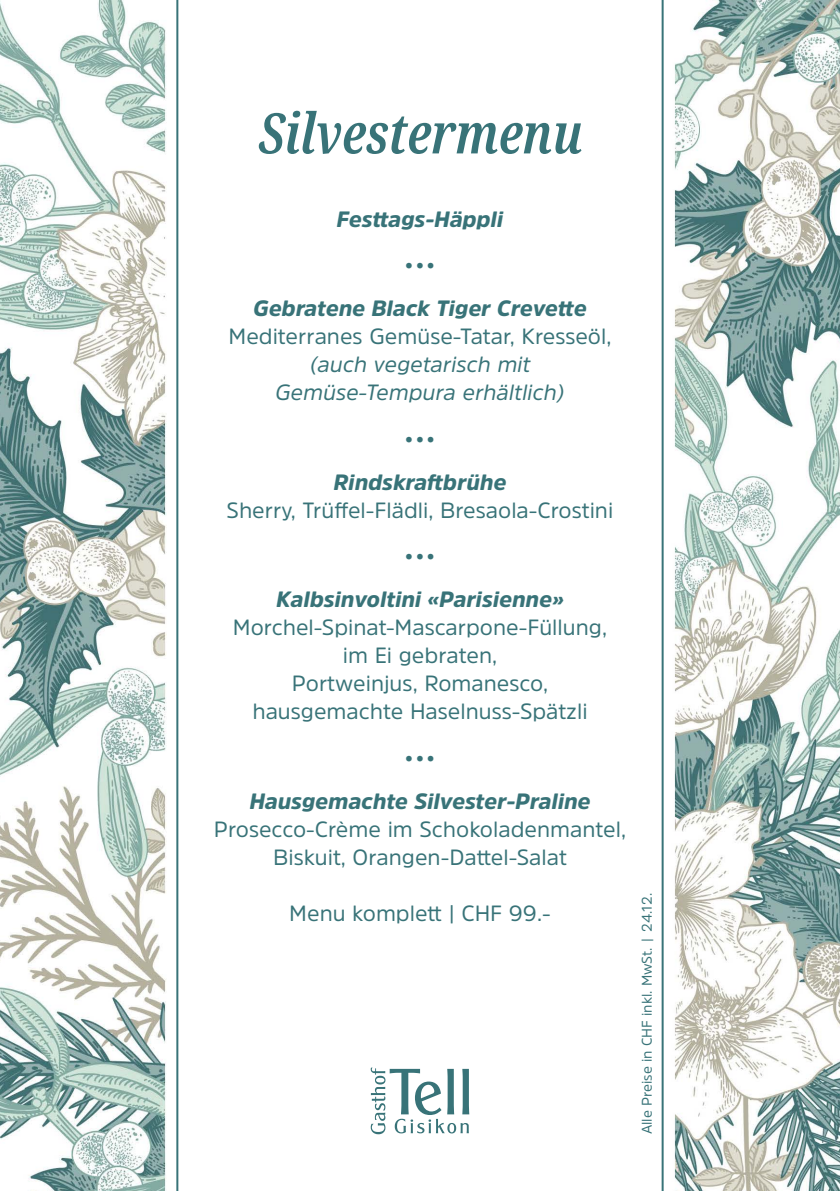
<style>
.page{position:relative;width:840px;height:1191px;background:#fff}
.page>*{position:absolute;margin:0;border:0;box-sizing:border-box;transform-origin:0 0}
.t1{font:italic 600 extra-condensed 56px "Noto Serif";color:#387378}
.t2{font:22px/28px "Amsi Pro";color:#387378;text-align:center}
.t3{font:italic 900 22px "Amsi Pro";color:#387378}
.t4{font:italic 22px/28px "Amsi Pro";color:#387378;text-align:center}
.t5{font:21px "Amsi Pro";color:#387378}
.t6{font:14px "Amsi Pro";color:#387378}
</style>
<div class="page">
<img style="left:0;top:0;width:839px;height:1191px">
<hr style="left:661px;top:0;width:2px;height:1191px;background:#387378">
<hr style="left:176px;top:0;width:2px;height:1191px;background:#387378">
<svg style="left:370px;top:1067px;width:99px;height:67px"></svg>
<h1 class="t1" style="left:258px;top:94px;width:325px">Silvestermenu</h1>
<p class="t3" style="left:336px;top:204px;width:168px">Festtags-Häppli</p>
<p class="t5" style="left:405px;top:251px;width:31px">•••</p>
<p class="t3" style="left:253px;top:293px;width:335px">Gebratene Black Tiger Crevette</p>
<p class="t2" style="left:228px;top:322px;width:384px">Mediterranes Gemüse-Tatar, Kresseöl,</p>
<p class="t4" style="left:275px;top:350px;width:291px">(auch vegetarisch mit<br>Gemüse-Tempura erhältlich)</p>
<p class="t5" style="left:405px;top:425px;width:31px">•••</p>
<p class="t3" style="left:333px;top:467px;width:174px">Rindskraftbrühe</p>
<p class="t2" style="left:226px;top:495px;width:388px">Sherry, Trüffel-Flädli, Bresaola-Crostini</p>
<p class="t5" style="left:405px;top:542px;width:31px">•••</p>
<p class="t3" style="left:276px;top:584px;width:289px">Kalbsinvoltini «Parisienne»</p>
<p class="t2" style="left:233px;top:613px;width:375px">Morchel-Spinat-Mascarpone-Füllung, im Ei gebraten,<br>Portweinjus, Romanesco, hausgemachte Haselnuss-Spätzli</p>
<p class="t5" style="left:405px;top:744px;width:31px">•••</p>
<p class="t3" style="left:249px;top:785px;width:342px">Hausgemachte Silvester-Praline</p>
<p class="t2" style="left:214px;top:814px;width:413px">Prosecco-Crème im Schokoladenmantel,<br>Biskuit, Orangen-Dattel-Salat</p>
<p class="t2" style="left:289px;top:898px;width:263px">Menu komplett | CHF 99.-</p>
<p class="t6" style="left:637px;top:1134px;width:242px;rotate:-90deg">Alle Preise in CHF inkl. MwSt. | 24.12.</p>
</div>
